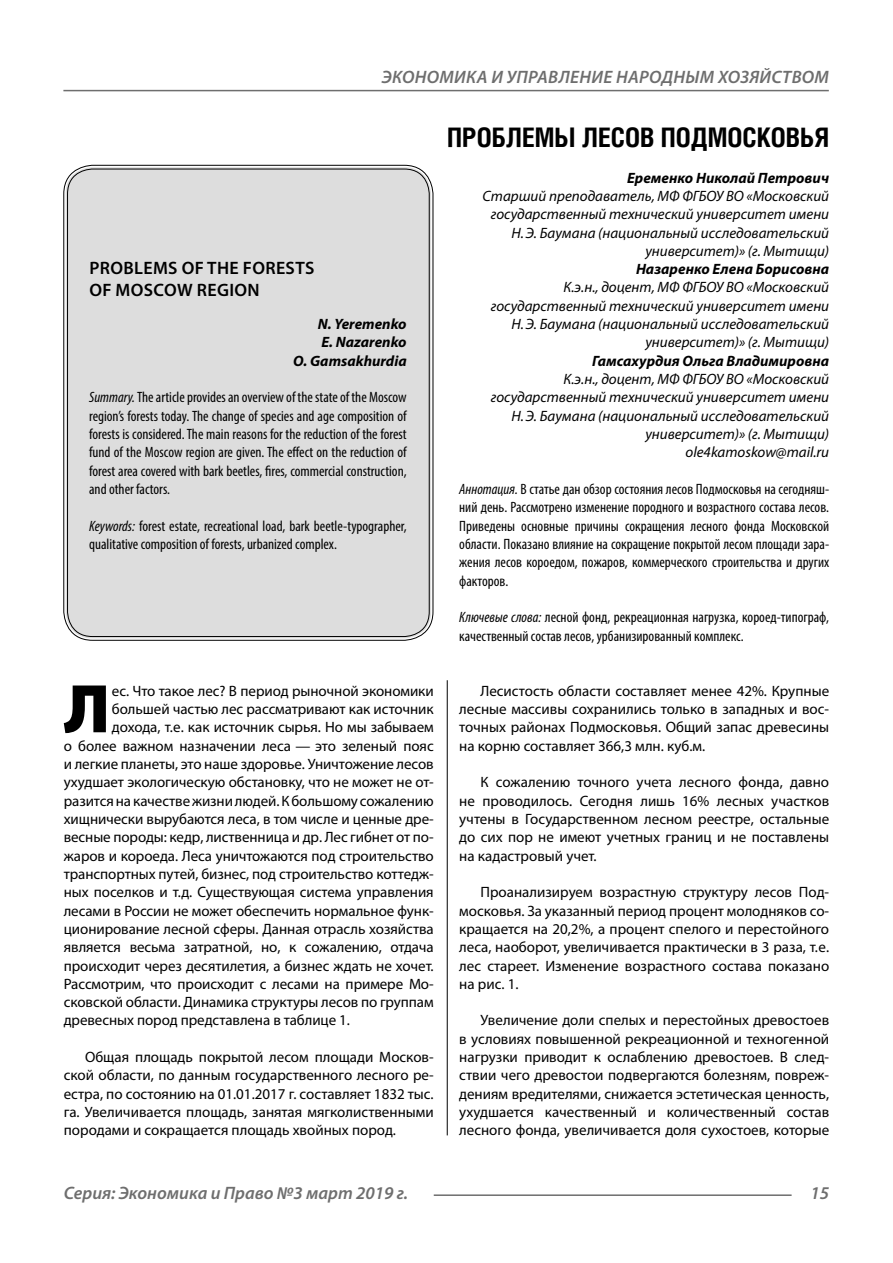
<style>
.page{position:relative;width:893px;height:1263px;background:#fff}
.page>*{position:absolute;margin:0;border:0;box-sizing:border-box;transform-origin:0 0}
.Bukvica{font:900 69.3px "Myriad Pro";color:#000}
.Header{font:700 27px "Helios Cond";color:#000}
.t1{font:italic 600 18px "Myriad Pro";color:#6e6e6e}
.Header-eng{font:600 18px/21.6px "Myriad Pro";letter-spacing:.02em;color:#000}
.Normal{font:15px/18.3px "Myriad Pro";color:#000;text-align:justify}
.Bukvica-2{font:15px "Myriad Pro";letter-spacing:-.005em;color:#000}
.Author-doc{font:italic 15px/18.3px "Myriad Pro";color:#000;text-align:right}
.Annotation-rus{font:condensed 15px/18.3px "Myriad Pro";color:#000;text-align:justify}
.Annotation-eng{font:condensed 15px/18.3px "Myriad Pro";color:#000;text-align:justify}
.Author{font:italic 700 15px "Myriad Pro";color:#000}
.Author-eng{font:italic 700 15px "Myriad Pro";color:#000}
.Author-email{font:italic 15px "Myriad Pro";color:#000}
.s1{font-style:italic}
</style>
<div class="page">
<hr style="left:447px;top:128px;width:1px;height:1007px;background:#000">
<div style="left:43px;top:659px;width:786px;height:21px;background:#fff"></div>
<div style="left:66px;top:167px;width:365px;height:471px;background:#ddd;border-radius:27px"></div>
<hr style="left:63px;top:90px;width:766px;height:1px;background:#6e6e6e">
<hr style="left:434px;top:1194px;width:358px;height:2px;background:#6e6e6e">
<p class="t1" style="left:382px;top:66px;width:24px">Экономика</p>
<p class="t1" style="left:491px;top:66px;width:37px">и управление</p>
<p class="t1" style="left:616px;top:66px;width:13px">народн</p>
<p class="t1" style="left:686px;top:66px;width:120px">ым хозяйством</p>
<p class="Header-eng" style="left:89px;top:257px;width:226px">PROBLEMS OF THE FORESTS<br>OF MOSCOW REGION</p>
<p class="Author-eng" style="left:318px;top:314px;width:90px">N. Yeremenko</p>
<p class="Author-eng" style="left:321px;top:333px;width:87px">E. Nazarenko</p>
<p class="Author-eng" style="left:293px;top:351px;width:115px">O. Gamsakhurdia</p>
<p class="Annotation-eng" style="left:89px;top:388px;width:319px"><span class="s1">Summary.</span> The article provides an overview of the state of the Moscow region’s forests today. The change of species and age composition of forests is considered. The main reasons for the reduction of the forest fund of the Moscow region are given. The effect on the reduction of forest area covered with bark beetles, fires, commercial construction, and other factors.</p>
<p class="Annotation-eng" style="left:89px;top:516px;width:319px"><span class="s1">Keywords:</span> forest estate, recreational load, bark beetle-typographer, qualitative composition of forests, urbanized complex.</p>
<p class="Header" style="left:447px;top:121px;width:384px">ПРОБЛЕМЫ ЛЕСОВ ПОДМОСКОВЬЯ</p>
<p class="Author" style="left:627px;top:168px;width:204px">Еременко Николай Петрович</p>
<p class="Author-doc" style="left:482px;top:186px;width:348px">Старший преподаватель, МФ ФГБОУ ВО «Московский государственный технический университет имени Н.Э. Баумана (национальный исследовательский университет)» (г. Мытищи)</p>
<p class="Author" style="left:636px;top:259px;width:195px">Назаренко Елена Борисовна</p>
<p class="Author-doc" style="left:491px;top:278px;width:340px">К.э.н., доцент, МФ ФГБОУ ВО «Московский государственный технический университет имени Н.Э. Баумана (национальный исследовательский университет)» (г. Мытищи)</p>
<p class="Author" style="left:592px;top:351px;width:238px">Гамсахурдия Ольга Владимировна</p>
<p class="Author-doc" style="left:491px;top:370px;width:340px">К.э.н., доцент, МФ ФГБОУ ВО «Московский государственный технический университет имени Н.Э. Баумана (национальный исследовательский университет)» (г. Мытищи)</p>
<p class="Author-email" style="left:686px;top:443px;width:145px">ole4kamoskow@mail.ru</p>
<p class="Annotation-rus" style="left:459px;top:480px;width:371px"><span class="s1">Аннотация.</span> В статье дан обзор состояния лесов Подмосковья на сегодняш&shy;ний день. Рассмотрено изменение породного и возрастного состава лесов.<br>Приведены основные причины сокращения лесного фонда Московской области. Показано влияние на сокращение покрытой лесом площади зара&shy;жения лесов короедом, пожаров, коммерческого строительства и других факторов.</p>
<p class="Annotation-rus" style="left:459px;top:608px;width:371px"><span class="s1">Ключевые слова:</span> лесной фонд, рекреационная нагрузка, короед-типограф, качественный состав лесов, урбанизированный комплекс.</p>
<p class="Bukvica" style="left:64px;top:663px;width:48px">Л</p>
<p class="Bukvica-2" style="left:112px;top:681px;width:323px">ес. Что такое лес? В период рыночной экономики</p>
<p class="Bukvica-2" style="left:112px;top:700px;width:323px">большей частью лес рассматривают как источник</p>
<p class="Bukvica-2" style="left:112px;top:718px;width:323px">дохода, т.е. как источник сырья. Но мы забываем</p>
<p class="Bukvica-2" style="left:64px;top:736px;width:371px">о более важном назначении леса — это зеленый пояс</p>
<p class="Bukvica-2" style="left:64px;top:755px;width:371px">и легкие планеты, это наше здоровье. Уничтожение лесов</p>
<p class="Bukvica-2" style="left:64px;top:773px;width:371px">ухудшает экологическую обстановку, что не может не от-</p>
<p class="Bukvica-2" style="left:64px;top:791px;width:371px">разится на качестве жизни людей. К большому сожалению</p>
<p class="Bukvica-2" style="left:64px;top:810px;width:371px">хищнически вырубаются леса, в том числе и ценные дре-</p>
<p class="Bukvica-2" style="left:64px;top:828px;width:371px">весные породы: кедр, лиственница и др. Лес гибнет от по-</p>
<p class="Bukvica-2" style="left:64px;top:846px;width:371px">жаров и короеда. Леса уничтожаются под строительство</p>
<p class="Bukvica-2" style="left:64px;top:864px;width:371px">транспортных путей, бизнес, под строительство коттедж-</p>
<p class="Bukvica-2" style="left:64px;top:883px;width:371px">ных поселков и т.д. Существующая система управления</p>
<p class="Bukvica-2" style="left:64px;top:901px;width:371px">лесами в России не может обеспечить нормальное функ-</p>
<p class="Bukvica-2" style="left:64px;top:919px;width:371px">ционирование лесной сферы. Данная отрасль хозяйства</p>
<p class="Bukvica-2" style="left:64px;top:938px;width:371px">является весьма затратной, но, к сожалению, отдача</p>
<p class="Bukvica-2" style="left:64px;top:956px;width:371px">происходит через десятилетия, а бизнес ждать не хочет.</p>
<p class="Bukvica-2" style="left:64px;top:974px;width:371px">Рассмотрим, что происходит с лесами на примере Мо-</p>
<p class="Bukvica-2" style="left:64px;top:993px;width:371px">сковской области. Динамика структуры лесов по группам</p>
<p class="Bukvica-2" style="left:64px;top:1011px;width:288px">древесных пород представлена в таблице 1.</p>
<p class="Normal" style="left:64px;top:1048px;width:371px;text-indent:21px">Общая площадь покрытой лесом площади Москов&shy;ской области, по данным государственного лесного ре&shy;естра, по состоянию на 01.01.2017 г. составляет 1832 тыс. га. Увеличивается площадь, занятая мягколиственными породами и сокращается площадь хвойных пород.</p>
<p class="Normal" style="left:459px;top:681px;width:371px;text-indent:21px">Лесистость области составляет менее 42%. Крупные лесные массивы сохранились только в западных и вос&shy;точных районах Подмосковья. Общий запас древесины на корню составляет 366,3 млн. куб.м.</p>
<p class="Normal" style="left:459px;top:773px;width:371px;text-indent:21px">К сожалению точного учета лесного фонда, давно не проводилось. Сегодня лишь 16% лесных участков учтены в Государственном лесном реестре, остальные до сих пор не имеют учетных границ и не поставлены на кадастровый учет.</p>
<p class="Normal" style="left:459px;top:883px;width:371px;text-indent:21px">Проанализируем возрастную структуру лесов Под&shy;московья. За указанный период процент молодняков со&shy;кращается на 20,2%, а процент спелого и перестойного леса, наоборот, увеличивается практически в 3 раза, т.е. лес стареет. Изменение возрастного состава показано на рис. 1.</p>
<p class="Normal" style="left:459px;top:1011px;width:371px;text-indent:21px">Увеличение доли спелых и перестойных древостоев в условиях повышенной рекреационной и техногенной нагрузки приводит к ослаблению древостоев. В след&shy;ствии чего древостои подвергаются болезням, повреж&shy;дениям вредителями, снижается эстетическая ценность, ухудшается качественный и количественный состав лесного фонда, увеличивается доля сухостоев, которые</p>
<p class="t1" style="left:64px;top:1182px;width:346px">Серия: Экономика и Право №3 март 2019 г.</p>
<p class="t1" style="left:810px;top:1182px;width:20px">15</p>
</div>
